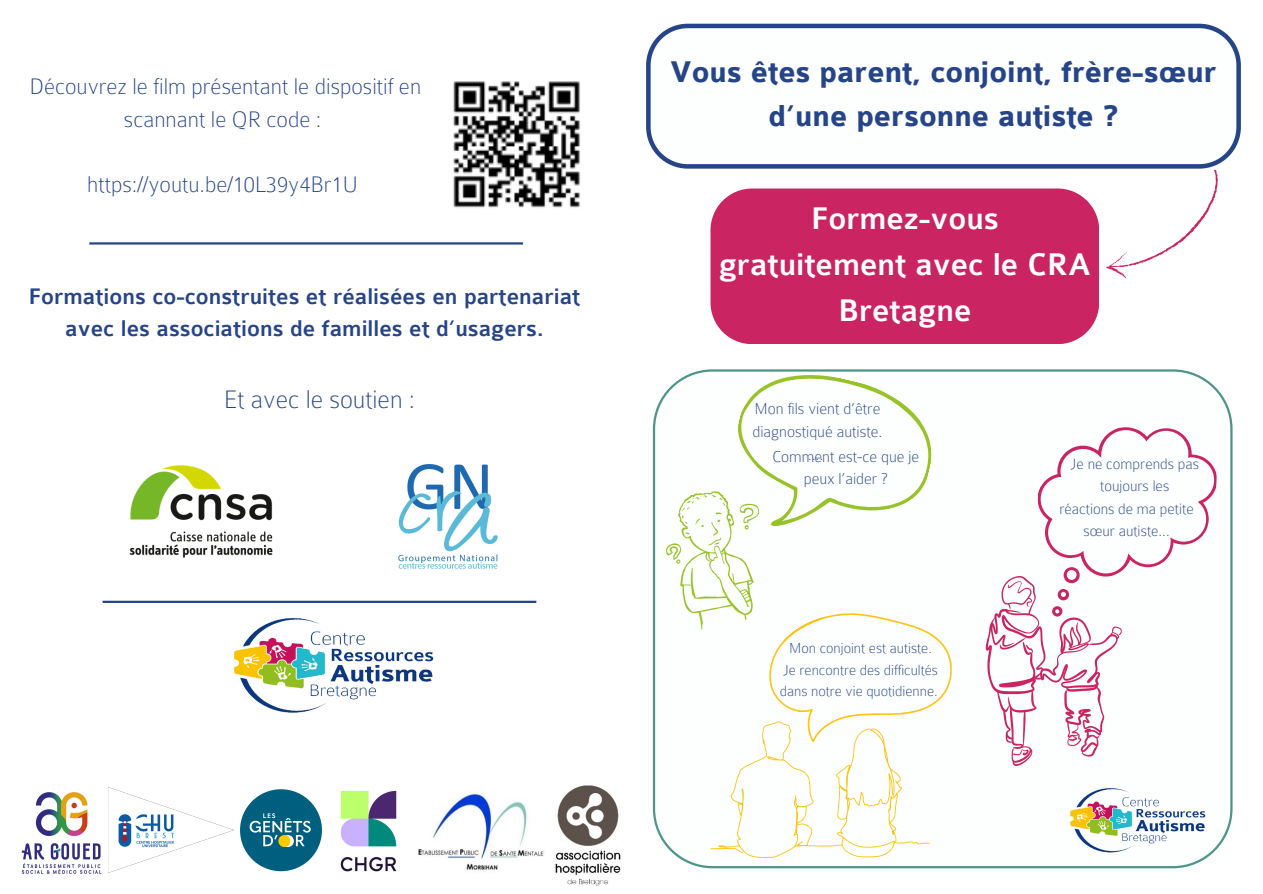
<style>
.page{position:relative;width:1263px;height:894px;background:#fff}
.page>*{position:absolute;margin:0;border:0;box-sizing:border-box;transform-origin:0 0}
.t1{font:500 33.45px/46.2px "Colaborate";color:#fff;text-align:center}
.t2{font:700 31.95px/43.8px "Colaborate";color:#264488;text-align:center}
.t3{font:100 27px "Colaborate";color:#264488}
.t4{font:500 24px/32.7px "Colaborate";color:#264488;text-align:center}
.t5{font:100 24px/32.7px "Colaborate";color:#264488;text-align:center}
.t6{font:100 16.8px/22.8px "Colaborate";color:#264488}
.t7{font:100 16.05px/21.8px "Colaborate";color:#264488;text-align:center}
.t8{font:100 15.45px/21px "Colaborate";color:#264488}
</style>
<div class="page">
<img style="left:21px;top:792px;width:88px;height:82px">
<img style="left:340px;top:790px;width:57px;height:82px">
<img style="left:418px;top:793px;width:126px;height:77px">
<img style="left:555px;top:785px;width:66px;height:101px">
<img style="left:398px;top:464px;width:100px;height:105px">
<img style="left:129px;top:465px;width:144px;height:93px">
<svg style="left:646px;top:24px;width:595px;height:145px"></svg>
<div style="left:710px;top:188px;width:389px;height:156px;background:#ca2462"></div>
<svg style="left:1106px;top:154px;width:126px;height:125px"></svg>
<svg style="left:653px;top:369px;width:579px;height:498px"></svg>
<hr style="left:103px;top:600px;width:433px;height:2px;background:#264488">
<hr style="left:89px;top:242px;width:434px;height:2px;background:#264488">
<img style="left:453px;top:81px;width:127px;height:127px">
<div style="left:240px;top:789px;width:82px;height:81px;background:#005e7f;border-radius:50%"></div>
<svg style="left:250px;top:813px;width:61px;height:33px"></svg>
<svg style="left:282px;top:834px;width:12px;height:12px"></svg>
<div style="left:278px;top:834px;width:12px;height:12px;background:#ffcb00;border-radius:50%"></div>
<svg style="left:717px;top:369px;width:228px;height:109px"></svg>
<svg style="left:653px;top:478px;width:300px;height:379px"></svg>
<svg style="left:986px;top:425px;width:232px;height:341px"></svg>
<img style="left:234px;top:618px;width:200px;height:95px">
<img style="left:1046px;top:746px;width:187px;height:123px">
<img style="left:108px;top:787px;width:125px;height:85px">
<p class="t5" style="left:30px;top:70px;width:393px">Découvrez le film présentant le dispositif en scannant le QR code :</p>
<p class="t5" style="left:87px;top:168px;width:272px">https://youtu.be/10L39y4Br1U</p>
<h4 class="t4" style="left:29px;top:280px;width:553px">Formations co-construites et réalisées en partenariat avec les associations de familles et d’usagers.</h4>
<h4 class="t3" style="left:224px;top:385px;width:193px">Et avec le soutien :</h4>
<h1 class="t2" style="left:670px;top:51px;width:548px">Vous êtes parent, conjoint, frère-sœur d’une personne autiste ?</h1>
<h2 class="t1" style="left:719px;top:196px;width:374px">Formez-vous gratuitement avec le CRA<br>Bretagne</h2>
<p class="t6" style="left:752px;top:397px;width:131px">Mon fils vient d’être diagnostiqué autiste.</p>
<p class="t6" style="left:772px;top:444px;width:148px">Comment est-ce que je</p>
<p class="t6" style="left:808px;top:442px;width:17px">....</p>
<p class="t6" style="left:804px;top:467px;width:85px">peux l’aider ?</p>
<p class="t8" style="left:789px;top:637px;width:144px">Mon conjoint est autiste.</p>
<p class="t8" style="left:780px;top:659px;width:160px">Je rencontre des difficultés dans notre vie quotidienne.</p>
<p class="t7" style="left:1071px;top:453px;width:130px">Je ne comprends pas toujours les</p>
<p class="t7" style="left:1059px;top:498px;width:136px">réactions de ma petite sœur autiste...</p>
</div>
